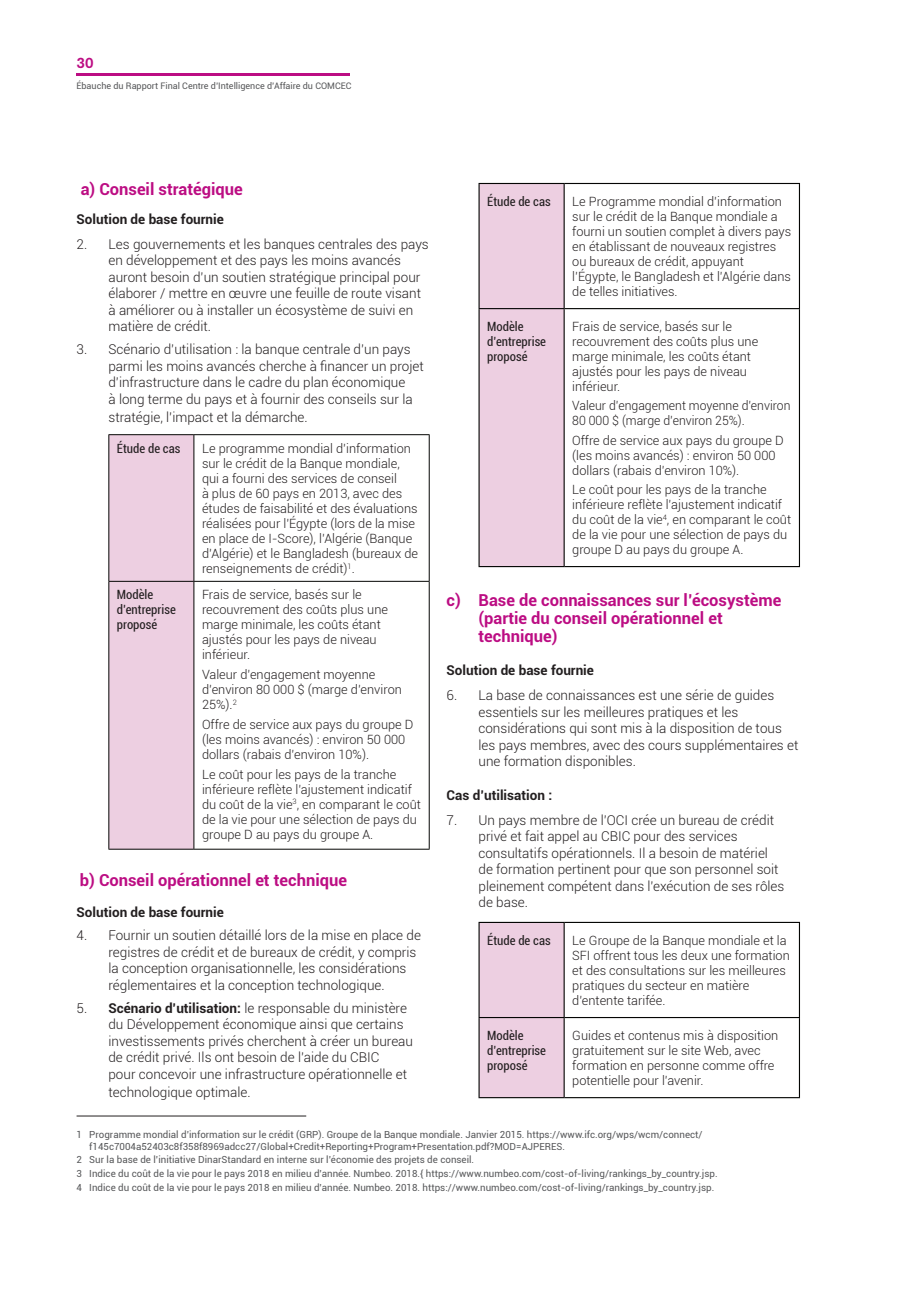
<style>
.page{position:relative;width:906px;height:1289px;background:#fff}
.page>*{position:absolute;margin:0;border:0;box-sizing:border-box;transform-origin:0 0}
.t1{font:700 16.5px/18px "Roboto";color:#bc0d83}
.t2{font:500 15px "Akzidenz Grotesk BE";color:#bc0d83}
.t3{font:300 13.5px/16.5px "Roboto";color:#231f20}
.t4{font:700 13.5px "Roboto";color:#231f20}
.t5{font:300 12.75px/15px "Roboto";color:#231f20}
.t6{font:condensed 12.75px/15px "Roboto";color:#231f20}
.t7{font:300 12.75px/15px "Roboto";color:#231f20;scale:.96 1}
.t8{font:9.75px/13.8px "Roboto";color:#57585a}
.t9{font:9px "Roboto";color:#57585a}
.s1{font-weight:700}
</style>
<div class="page">
<hr style="left:77px;top:73px;width:273px;height:3px;background:#bc0d83">
<hr style="left:77px;top:1115px;width:229px;height:1px;background:#231f20">
<div style="left:109px;top:435px;width:84px;height:413px;background:#edcfe1"></div>
<hr style="left:108px;top:434px;width:86px;height:1px;background:#040503">
<hr style="left:108px;top:435px;width:1px;height:146px;background:#040503">
<hr style="left:194px;top:434px;width:235px;height:1px;background:#040503">
<hr style="left:193px;top:435px;width:1px;height:146px;background:#040503">
<hr style="left:429px;top:435px;width:1px;height:146px;background:#040503">
<hr style="left:108px;top:581px;width:86px;height:1px;background:#040503">
<hr style="left:108px;top:581px;width:1px;height:267px;background:#040503">
<hr style="left:194px;top:581px;width:235px;height:1px;background:#040503">
<hr style="left:193px;top:581px;width:1px;height:267px;background:#040503">
<hr style="left:429px;top:581px;width:1px;height:267px;background:#040503">
<hr style="left:108px;top:848px;width:86px;height:1px;background:#040503">
<hr style="left:194px;top:848px;width:235px;height:1px;background:#040503">
<div style="left:479px;top:184px;width:84px;height:382px;background:#edcfe1"></div>
<hr style="left:478px;top:183px;width:86px;height:1px;background:#040503">
<hr style="left:564px;top:183px;width:236px;height:1px;background:#040503">
<hr style="left:478px;top:308px;width:86px;height:1px;background:#040503">
<hr style="left:564px;top:308px;width:236px;height:1px;background:#040503">
<hr style="left:478px;top:566px;width:86px;height:1px;background:#040503">
<hr style="left:564px;top:566px;width:236px;height:1px;background:#040503">
<hr style="left:478px;top:184px;width:1px;height:124px;background:#040503">
<hr style="left:478px;top:309px;width:1px;height:257px;background:#040503">
<hr style="left:563px;top:184px;width:2px;height:124px;background:#040503">
<hr style="left:799px;top:184px;width:1px;height:124px;background:#040503">
<hr style="left:563px;top:309px;width:2px;height:257px;background:#040503">
<hr style="left:799px;top:309px;width:1px;height:257px;background:#040503">
<div style="left:479px;top:923px;width:84px;height:174px;background:#edcfe1"></div>
<hr style="left:478px;top:921px;width:86px;height:2px;background:#040503">
<hr style="left:564px;top:921px;width:236px;height:2px;background:#040503">
<hr style="left:478px;top:1016px;width:86px;height:2px;background:#040503">
<hr style="left:564px;top:1016px;width:236px;height:2px;background:#040503">
<hr style="left:478px;top:1097px;width:86px;height:1px;background:#040503">
<hr style="left:564px;top:1097px;width:236px;height:1px;background:#040503">
<hr style="left:478px;top:923px;width:1px;height:93px;background:#040503">
<hr style="left:478px;top:1018px;width:1px;height:79px;background:#040503">
<hr style="left:563px;top:923px;width:2px;height:93px;background:#040503">
<hr style="left:799px;top:923px;width:1px;height:93px;background:#040503">
<hr style="left:563px;top:1018px;width:2px;height:79px;background:#040503">
<hr style="left:799px;top:1018px;width:1px;height:79px;background:#040503">
<p class="t2" style="left:77px;top:53px;width:19px">30</p>
<p class="t9" style="left:77px;top:80px;width:276px">Ébauche du Rapport Final Centre d’Intelligence d’Affaire du COMCEC</p>
<p class="t1" style="left:81px;top:180px;width:164px">a) Conseil stratégique</p>
<p class="t4" style="left:77px;top:210px;width:149px">Solution de base fournie</p>
<p class="t3" style="left:108px;top:235px;width:322px;text-indent:-32px">2. Les gouvernements et les banques centrales des pays en développement et des pays les moins avancés auront besoin d’un soutien stratégique principal pour élaborer / mettre en œuvre une feuille de route visant à améliorer ou à installer un écosystème de suivi en matière de crédit.</p>
<p class="t3" style="left:108px;top:341px;width:317px;text-indent:-32px">3. Scénario d’utilisation : la banque centrale d’un pays parmi les moins avancés cherche à financer un projet d’infrastructure dans le cadre du plan économique<br>à long terme du pays et à fournir des conseils sur la</p>
<p class="t3" style="left:108px;top:408px;width:201px">stratégie, l’impact et la démarche.</p>
<p class="t6" style="left:117px;top:440px;width:65px">Étude de cas</p>
<p class="t5" style="left:202px;top:440px;width:217px">Le programme mondial d’information sur le crédit de la Banque mondiale, qui a fourni des services de conseil<br>à plus de 60 pays en 2013, avec des études de faisabilité et des évaluations réalisées pour l’Égypte (lors de la mise en place de I-Score), l’Algérie (Banque d’Algérie) et le Bangladesh (bureaux de renseignements de crédit)<sup>1</sup>.</p>
<p class="t6" style="left:117px;top:587px;width:60px">Modèle d’entreprise proposé</p>
<p class="t5" style="left:202px;top:587px;width:187px">Frais de service, basés sur le recouvrement des coûts plus une marge minimale, les coûts étant ajustés pour les pays de niveau inférieur.</p>
<p class="t5" style="left:202px;top:666px;width:201px">Valeur d’engagement moyenne d’environ 80 000 $ (marge d’environ<br>25%).<sup>2</sup></p>
<p class="t5" style="left:202px;top:716px;width:213px">Offre de service aux pays du groupe D (les moins avancés) : environ 50 000 dollars (rabais d’environ 10%).</p>
<p class="t5" style="left:202px;top:766px;width:220px">Le coût pour les pays de la tranche inférieure reflète l’ajustement indicatif du coût de la vie<sup>3</sup>, en comparant le coût de la vie pour une sélection de pays du groupe D au pays du groupe A.</p>
<p class="t1" style="left:80px;top:870px;width:269px">b) Conseil opérationnel et technique</p>
<p class="t4" style="left:77px;top:903px;width:149px">Solution de base fournie</p>
<p class="t3" style="left:108px;top:926px;width:314px;text-indent:-32px">4. Fournir un soutien détaillé lors de la mise en place de registres de crédit et de bureaux de crédit, y compris la conception organisationnelle, les considérations réglementaires et la conception technologique.</p>
<p class="t3" style="left:108px;top:999px;width:306px;text-indent:-32px">5. <span class="s1">Scénario d’utilisation:</span> le responsable du ministère du Développement économique ainsi que certains investissements privés cherchent à créer un bureau de crédit privé. Ils ont besoin de l’aide du CBIC<br>pour concevoir une infrastructure opérationnelle et</p>
<p class="t3" style="left:108px;top:1083px;width:144px">technologique optimale.</p>
<p class="t6" style="left:487px;top:193px;width:65px">Étude de cas</p>
<p class="t5" style="left:572px;top:193px;width:221px">Le Programme mondial d’information sur le crédit de la Banque mondiale a fourni un soutien complet à divers pays en établissant de nouveaux registres ou bureaux de crédit, appuyant l’Égypte, le Bangladesh et l’Algérie dans de telles initiatives.</p>
<p class="t6" style="left:487px;top:318px;width:60px">Modèle d’entreprise proposé</p>
<p class="t5" style="left:572px;top:318px;width:187px">Frais de service, basés sur le recouvrement des coûts plus une marge minimale, les coûts étant ajustés pour les pays de niveau inférieur.</p>
<p class="t7" style="left:572px;top:398px;width:229px">Valeur d’engagement moyenne d’environ<br>80 000 $ (marge d’environ 25%).</p>
<p class="t5" style="left:572px;top:432px;width:213px">Offre de service aux pays du groupe D (les moins avancés) : environ 50 000 dollars (rabais d’environ 10%).</p>
<p class="t5" style="left:572px;top:481px;width:220px">Le coût pour les pays de la tranche inférieure reflète l’ajustement indicatif du coût de la vie<sup>4</sup>, en comparant le coût de la vie pour une sélection de pays du groupe D au pays du groupe A.</p>
<p class="t1" style="left:478px;top:590px;width:304px;text-indent:-32px">c) Base de connaissances sur l’écosystème (partie du conseil opérationnel et technique)</p>
<p class="t4" style="left:446px;top:661px;width:149px">Solution de base fournie</p>
<p class="t3" style="left:478px;top:686px;width:321px;text-indent:-32px">6. La base de connaissances est une série de guides essentiels sur les meilleures pratiques et les considérations qui sont mis à la disposition de tous les pays membres, avec des cours supplémentaires et une formation disponibles.</p>
<p class="t4" style="left:446px;top:785px;width:107px">Cas d’utilisation :</p>
<p class="t3" style="left:478px;top:811px;width:307px;text-indent:-32px">7. Un pays membre de l’OCI crée un bureau de crédit privé et fait appel au CBIC pour des services consultatifs opérationnels. Il a besoin de matériel de formation pertinent pour que son personnel soit pleinement compétent dans l’exécution de ses rôles de base.</p>
<p class="t6" style="left:487px;top:932px;width:65px">Étude de cas</p>
<p class="t5" style="left:572px;top:932px;width:219px">Le Groupe de la Banque mondiale et la SFI offrent tous les deux une formation et des consultations sur les meilleures pratiques du secteur en matière d’entente tarifée.</p>
<p class="t6" style="left:487px;top:1027px;width:60px">Modèle d’entreprise proposé</p>
<p class="t5" style="left:572px;top:1027px;width:208px">Guides et contenus mis à disposition gratuitement sur le site Web, avec formation en personne comme offre potentielle pour l’avenir.</p>
<p class="t8" style="left:89px;top:1128px;width:615px;line-height:11.7px;text-indent:-13px">1 Programme mondial d’information sur le crédit (GRP). Groupe de la Banque mondiale. Janvier 2015. https://www.ifc.org/wps/wcm/connect/ f145c7004a52403c8f358f8969adcc27/Global+Credit+Reporting+Program+Presentation.pdf?MOD=AJPERES.</p>
<p class="t8" style="left:77px;top:1152px;width:642px">2 Sur la base de l’initiative DinarStandard en interne sur l’économie des projets de conseil.<br>3 Indice du coût de la vie pour le pays 2018 en milieu d’année. Numbeo. 2018.{ https://www.numbeo.com/cost-of-living/rankings_by_country.jsp.<br>4 Indice du coût de la vie pour le pays 2018 en milieu d’année. Numbeo. 2018. https://www.numbeo.com/cost-of-living/rankings_by_country.jsp.</p>
</div>
